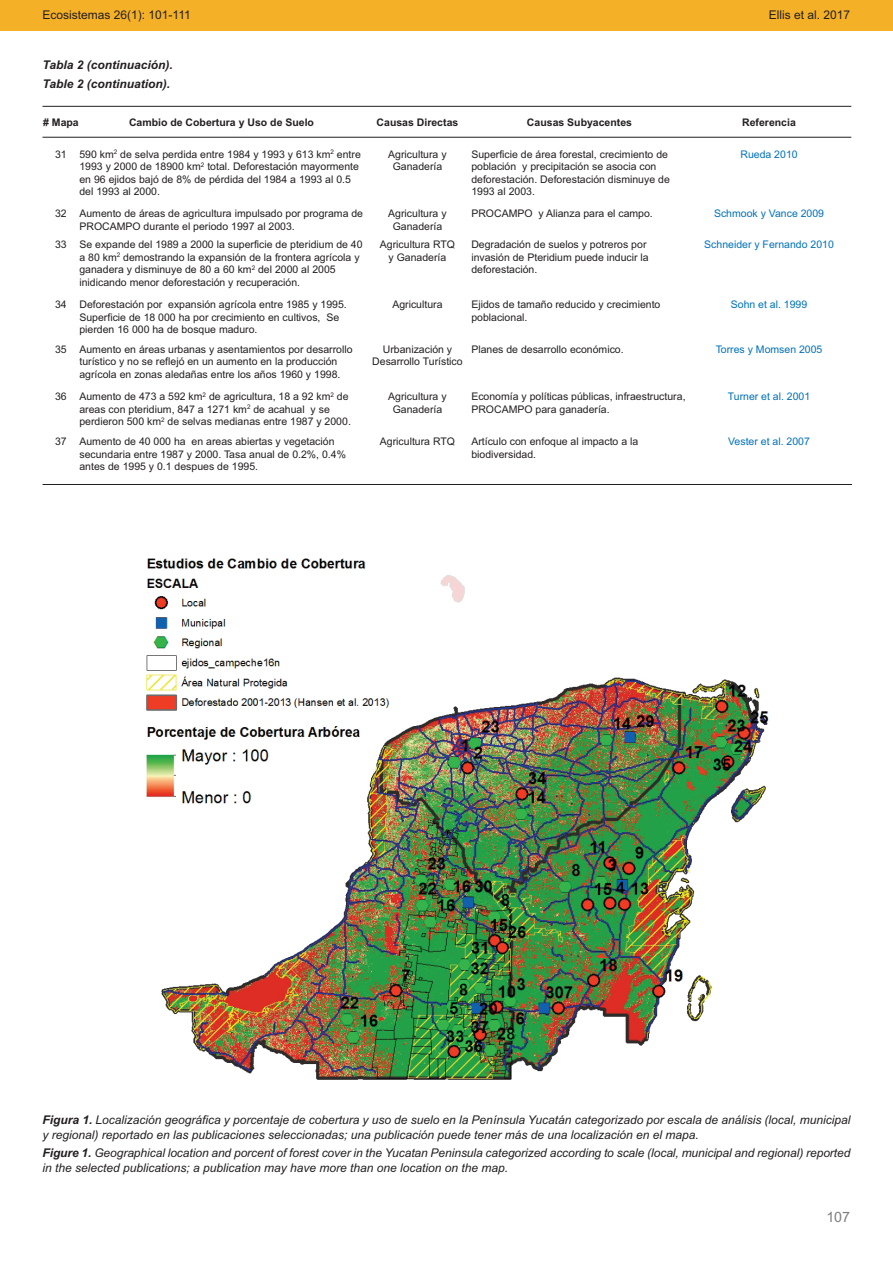
<style>
.page{position:relative;width:893px;height:1263px;background:#fff}
.page>*{position:absolute;margin:0;border:0;box-sizing:border-box;transform-origin:0 0}
.t1{font:14.25px "Arial";color:#7f7e7c}
.t2{font:italic 12px/14.4px "Arial";color:#231f20}
.t3{font:italic 700 12px/18.6px "Arial";color:#231f20}
.t4{font:12px "Arial";color:#231f20}
.t5{font:10.5px/12.6px "Arial";color:#231f20}
.t6{font:10.5px "Arial";color:#0072ba}
.t7{font:700 10.5px "Arial";color:#231f20}
.s1{font-weight:700}
</style>
<div class="page">
<div style="left:0;top:0;width:893px;height:30px;background:#f4b027"></div>
<img style="left:146px;top:558px;width:623px;height:522px">
<hr style="left:43px;top:106px;width:808px;height:1px;background:#231f20">
<hr style="left:43px;top:137px;width:808px;height:1px;background:#231f20">
<hr style="left:43px;top:484px;width:809px;height:1px;background:#231f20">
<p class="t4" style="left:43px;top:7px;width:150px">Ecosistemas 26(1): 101-111</p>
<p class="t4" style="left:769px;top:7px;width:83px">Ellis et al. 2017</p>
<p class="t3" style="left:43px;top:56px;width:132px">Tabla 2 (continuación).<br>Table 2 (continuation).</p>
<p class="t7" style="left:43px;top:116px;width:37px"># Mapa</p>
<p class="t7" style="left:129px;top:116px;width:186px">Cambio de Cobertura y Uso de Suelo</p>
<p class="t7" style="left:377px;top:116px;width:83px">Causas Directas</p>
<p class="t7" style="left:527px;top:116px;width:107px">Causas Subyacentes</p>
<p class="t7" style="left:742px;top:116px;width:55px">Referencia</p>
<p class="t5" style="left:79px;top:148px;width:283px;text-indent:-24px">31 590 km<sup>2</sup> de selva perdida entre 1984 y 1993 y 613 km<sup>2</sup> entre 1993 y 2000 de 18900 km<sup>2</sup> total. Deforestación mayormente en 96 ejidos bajó de 8% de pérdida del 1984 a 1993 al 0.5 del 1993 al 2000.</p>
<p class="t5" style="left:388px;top:148px;width:60px;text-align:center">Agricultura y<br>Ganadería</p>
<p class="t5" style="left:471px;top:148px;width:200px">Superficie de área forestal, crecimiento de población y precipitación se asocia con deforestación. Deforestación disminuye de 1993 al 2003.</p>
<p class="t6" style="left:740px;top:148px;width:59px">Rueda 2010</p>
<p class="t5" style="left:79px;top:207px;width:285px;text-indent:-24px">32 Aumento de áreas de agricultura impulsado por programa de<br>PROCAMPO durante el periodo 1997 al 2003.</p>
<p class="t5" style="left:388px;top:207px;width:60px;text-align:center">Agricultura y<br>Ganadería</p>
<p class="t5" style="left:471px;top:207px;width:183px">PROCAMPO y Alianza para el campo.</p>
<p class="t6" style="left:714px;top:207px;width:112px">Schmook y Vance 2009</p>
<p class="t5" style="left:79px;top:238px;width:285px;text-indent:-24px">33 Se expande del 1989 a 2000 la superficie de pteridium de 40 a 80 km<sup>2</sup> demostrando la expansión de la frontera agrícola y ganadera y disminuye de 80 a 60 km<sup>2</sup> del 2000 al 2005 inidicando menor deforestación y recuperación.</p>
<p class="t5" style="left:380px;top:238px;width:77px;text-align:center">Agricultura RTQ y Ganadería</p>
<p class="t5" style="left:471px;top:238px;width:179px">Degradación de suelos y potreros por invasión de Pteridium puede inducir la deforestación.</p>
<p class="t6" style="left:704px;top:238px;width:131px">Schneider y Fernando 2010</p>
<p class="t5" style="left:79px;top:298px;width:269px;text-indent:-24px">34 Deforestación por expansión agrícola entre 1985 y 1995.<br>Superficie de 18 000 ha por crecimiento en cultivos, Se pierden 16 000 ha de bosque maduro.</p>
<p class="t5" style="left:392px;top:298px;width:52px">Agricultura</p>
<p class="t5" style="left:471px;top:298px;width:191px">Ejidos de tamaño reducido y crecimiento poblacional.</p>
<p class="t6" style="left:731px;top:298px;width:78px">Sohn et al. 1999</p>
<p class="t5" style="left:79px;top:343px;width:275px;text-indent:-24px">35 Aumento en áreas urbanas y asentamientos por desarrollo turístico y no se reflejó en un aumento en la producción agrícola en zonas aledañas entre los años 1960 y 1998.</p>
<p class="t5" style="left:372px;top:343px;width:92px;text-align:center">Urbanización y<br>Desarrollo Turístico</p>
<p class="t5" style="left:471px;top:343px;width:154px">Planes de desarrollo económico.</p>
<p class="t6" style="left:716px;top:343px;width:108px">Torres y Momsen 2005</p>
<p class="t5" style="left:79px;top:390px;width:273px;text-indent:-24px">36 Aumento de 473 a 592 km<sup>2</sup> de agricultura, 18 a 92 km<sup>2</sup> de areas con pteridium, 847 a 1271 km<sup>2</sup> de acahual y se perdieron 500 km<sup>2</sup> de selvas medianas entre 1987 y 2000.</p>
<p class="t5" style="left:388px;top:390px;width:60px;text-align:center">Agricultura y<br>Ganadería</p>
<p class="t5" style="left:471px;top:390px;width:216px">Economía y políticas públicas, infraestructura,<br>PROCAMPO para ganadería.</p>
<p class="t6" style="left:728px;top:390px;width:84px">Turner et al. 2001</p>
<p class="t5" style="left:79px;top:435px;width:268px;text-indent:-24px">37 Aumento de 40 000 ha en areas abiertas y vegetación secundaria entre 1987 y 2000. Tasa anual de 0.2%, 0.4% antes de 1995 y 0.1 despues de 1995.</p>
<p class="t5" style="left:380px;top:435px;width:77px">Agricultura RTQ</p>
<p class="t5" style="left:471px;top:435px;width:168px">Artículo con enfoque al impacto a la biodiversidad.</p>
<p class="t6" style="left:728px;top:435px;width:83px">Vester et al. 2007</p>
<p class="t2" style="left:43px;top:1113px;width:809px"><span class="s1">Figura 1.</span> Localización geográfica y porcentaje de cobertura y uso de suelo en la Península Yucatán categorizado por escala de análisis (local, municipal y regional) reportado en las publicaciones seleccionadas; una publicación puede tener más de una localización en el mapa.</p>
<p class="t2" style="left:43px;top:1146px;width:809px"><span class="s1">Figure 1.</span> Geographical location and porcent of forest cover in the Yucatan Peninsula categorized according to scale (local, municipal and regional) reported in the selected publications; a publication may have more than one location on the map.</p>
<h1 class="t1" style="left:826px;top:1209px;width:25px">107</h1>
</div>
